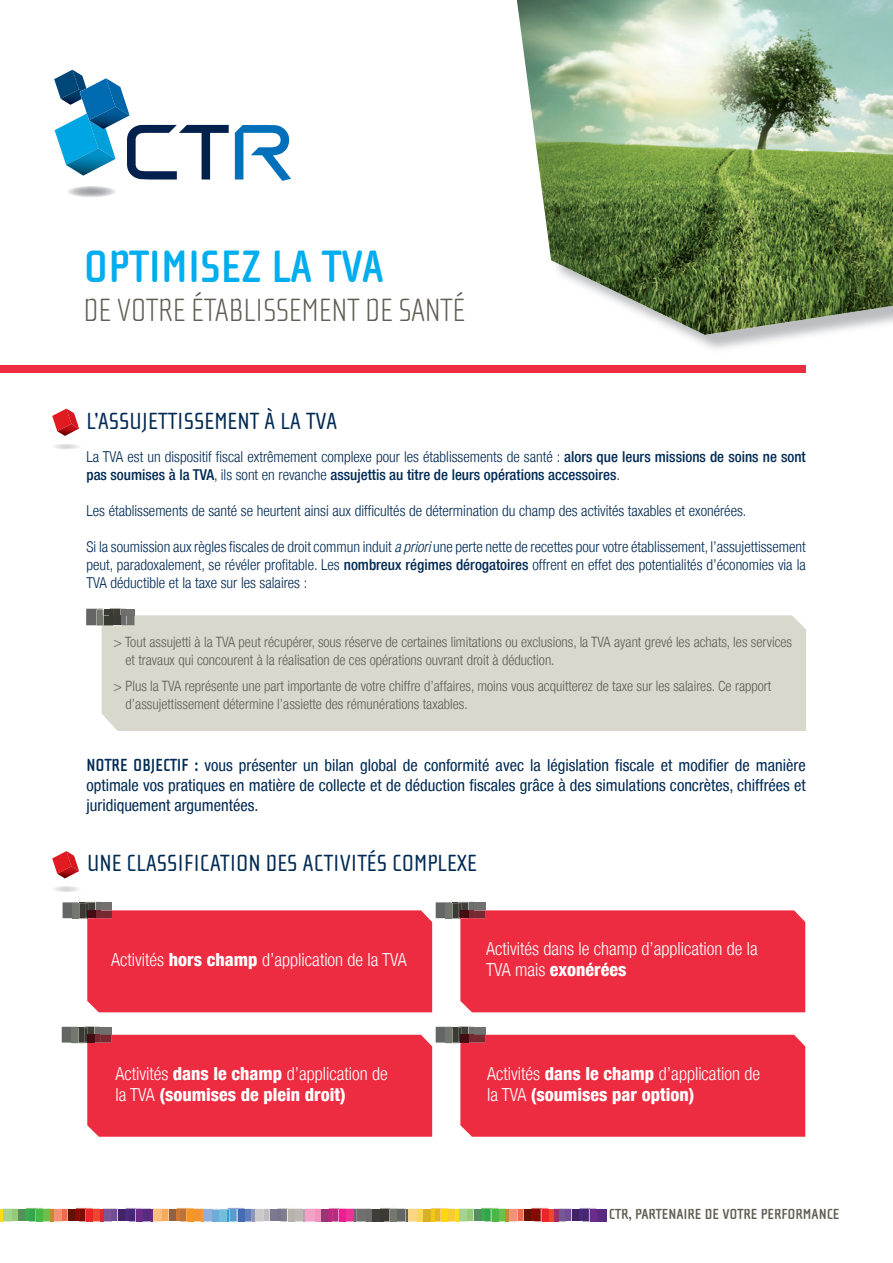
<style>
.page{position:relative;width:893px;height:1263px;background:#fff}
.page>*{position:absolute;margin:0;border:0;box-sizing:border-box;transform-origin:0 0}
.t1{font:700 46.5px "Cholla Sans";color:#00aeef}
.t2{font:100 33px "Cholla Sans";letter-spacing:-.01em;color:#605e52}
.t3{font:24px "Cholla Sans";color:#002a54}
.t4{font:800 condensed 18px/21.6px "Helvetica Neue LT";color:#fff}
.t5{font:300 condensed 18px/21.6px "Helvetica Neue LT";color:#fff}
.t6{font:condensed 16.5px/19.8px "Helvetica Neue LT";color:#002a54;text-align:justify}
.t7{font:300 condensed 15px/18px "Helvetica Neue LT";color:#002a54;text-align:justify}
.t8{font:500 condensed 15px/18px "Helvetica Neue LT";color:#002a54}
.t9{font:700 15px "Cholla Sans";color:#605e52}
.t10{font:300 condensed 14.25px/18px "Helvetica Neue LT";color:#605e52}
.s1{font-weight:300}
.s2{font-style:italic}
.s3{font-weight:500}
.s4{font-family:"Cholla Sans";font-weight:700;font-stretch:normal;font-size:18px}
.s5{font-weight:800}
.s6{color:#ed2c41}
</style>
<div class="page">
<img style="left:517px;top:0;width:376px;height:335px">
<svg style="left:52px;top:409px;width:27px;height:27px"></svg>
<svg style="left:52px;top:851px;width:27px;height:27px"></svg>
<svg style="left:54px;top:70px;width:175px;height:110px"></svg>
<svg style="left:235px;top:125px;width:56px;height:56px"></svg>
<div style="left:548px;top:1209px;width:6px;height:12px;background:#ee462f"></div>
<div style="left:596px;top:1209px;width:11px;height:12px;background:#582b80"></div>
<svg style="left:554px;top:1208px;width:42px;height:13px"></svg>
<div style="left:554px;top:1209px;width:5px;height:12px;background:#96316a"></div>
<div style="left:566px;top:1209px;width:5px;height:12px;background:#744d97"></div>
<svg style="left:0;top:1208px;width:548px;height:13px;background:#a58873"></svg>
<div style="left:0;top:366px;width:806px;height:7px;background:#ed2c41"></div>
<div style="left:102px;top:615px;width:704px;height:116px;background:#d8d8cd"></div>
<svg style="left:86px;top:608px;width:49px;height:18px"></svg>
<svg style="left:63px;top:902px;width:742px;height:110px;background:#ec485a"></svg>
<svg style="left:62px;top:1026px;width:743px;height:111px;background:#ec495b"></svg>
<h1 class="t1" style="left:84px;top:241px;width:302px">OPTIMISEZ LA TVA</h1>
<h2 class="t2" style="left:84px;top:292px;width:383px">DE VOTRE ÉTABLISSEMENT DE SANTÉ</h2>
<h3 class="t3" style="left:86px;top:408px;width:252px">L’ASSUJETTISSEMENT À LA TVA</h3>
<p class="t8" style="left:86px;top:447px;width:721px"><span class="s1">La TVA est un dispositif fiscal extrêmement complexe pour les établissements de santé :</span> alors que leurs missions de soins ne sont pas soumises à la TVA<span class="s1">, ils sont en revanche</span> assujettis au titre de leurs opérations accessoires<span class="s1">.</span></p>
<p class="t7" style="left:86px;top:501px;width:662px">Les établissements de santé se heurtent ainsi aux difficultés de détermination du champ des activités taxables et exonérées.</p>
<p class="t7" style="left:86px;top:537px;width:721px">Si la soumission aux règles fiscales de droit commun induit <span class="s2">apriori</span>une perte nette de recettes pour votre établissement, l’assujettissement peut, paradoxalement, se révéler profitable. Les <span class="s3">nombreux régimes dérogatoires</span> offrent en effet des potentialités d’économies via la TVA déductible et la taxe sur les salaires :</p>
<p class="t10" style="left:126px;top:633px;width:668px;text-indent:-12px">&gt; Tout assujetti à la TVA peut récupérer, sous réserve de certaines limitations ou exclusions, la TVA ayant grevé les achats, les services et travaux qui concourent à la réalisation de ces opérations ouvrant droit à déduction.</p>
<p class="t10" style="left:126px;top:677px;width:647px;text-indent:-12px">&gt; Plus la TVA représente une part importante de votre chiffre d’affaires, moins vous acquitterez de taxe sur les salaires. Ce rapport d’assujettissement détermine l’assiette des rémunérations taxables.</p>
<p class="t6" style="left:86px;top:755px;width:721px"><span class="s4">NOTRE OBJECTIF :</span> vous présenter un bilan global de conformité avec la législation fiscale et modifier de manière optimale vos pratiques en matière de collecte et de déduction fiscales grâce à des simulations concrètes, chiffrées et juridiquement argumentées.</p>
<h3 class="t3" style="left:87px;top:850px;width:391px">UNE CLASSIFICATION DES ACTIVITÉS COMPLEXE</h3>
<p class="t5" style="left:111px;top:949px;width:297px">Activités <span class="s5">hors champ</span> d’application de la TVA</p>
<p class="t5" style="left:486px;top:937px;width:273px">Activités dans le champ d’application de la<br>TVA mais <span class="s5">exonérées</span></p>
<p class="t4" style="left:115px;top:1062px;width:274px"><span class="s1">Activités</span> dans le champ <span class="s1">d’application de la TVA</span> (soumises de plein droit) <span class="s6">T</span></p>
<p class="t4" style="left:487px;top:1062px;width:274px"><span class="s1">Activités</span> dans le champ <span class="s1">d’application de la TVA</span> (soumises par option) <span class="s6">T</span></p>
<p class="t9" style="left:609px;top:1206px;width:232px">CTR, PARTENAIRE DE VOTRE PERFORMANCE</p>
</div>
